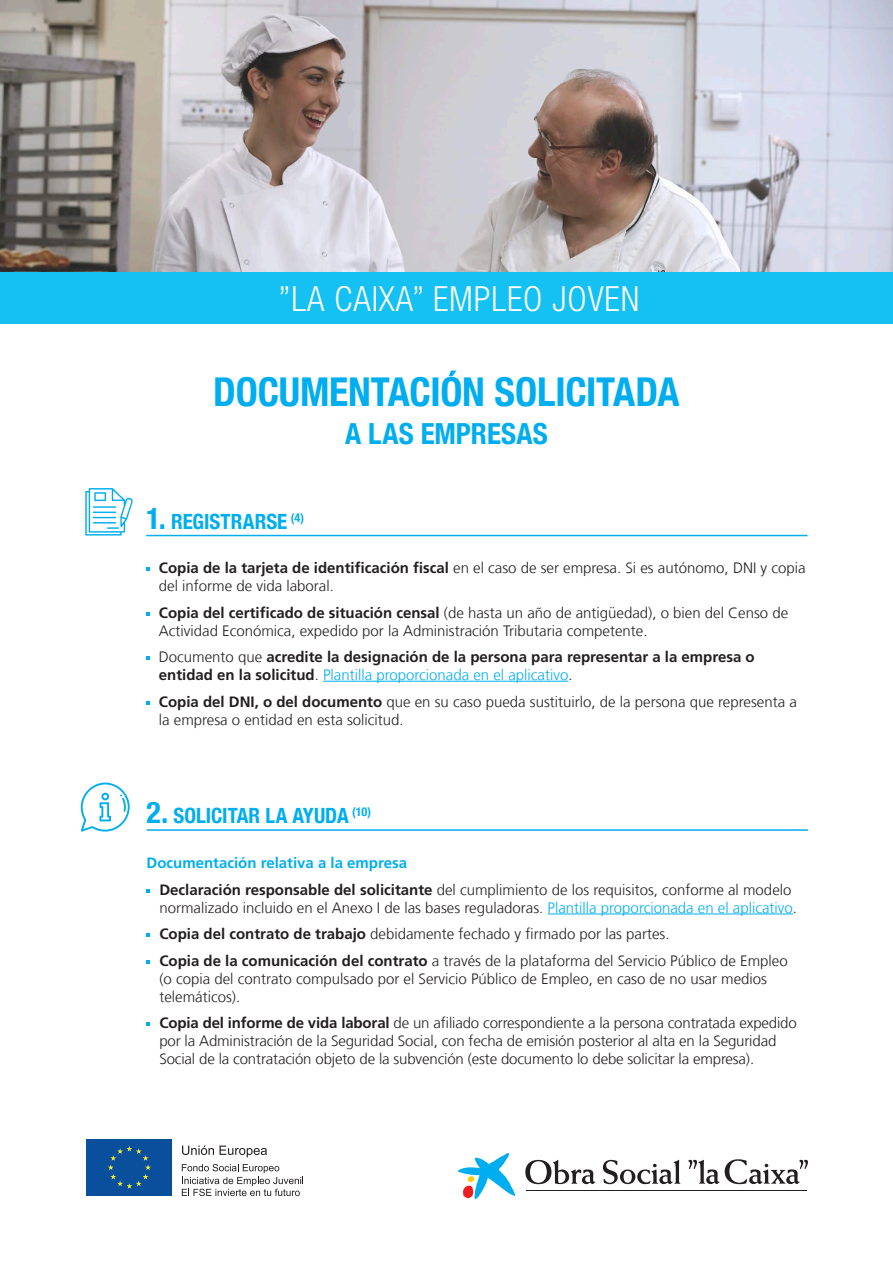
<style>
.page{position:relative;width:893px;height:1263px;background:#fff}
.page>*{position:absolute;margin:0;border:0;box-sizing:border-box;transform-origin:0 0}
.t1{font:700 condensed 39.75px "Helvetica Neue";letter-spacing:-.005em;color:#00aeef}
.INTRO{font:300 condensed 34.65px "Helvetica Neue";letter-spacing:.025em;color:#fff}
.t2{font:700 condensed 29.1px "Helvetica Neue";letter-spacing:.005em;color:#00aeef}
.t3{font:700 condensed 21px "Helvetica Neue";color:#00aeef}
.INTRO-2{font:300 15px/18px "La Caixa Frutiger";color:#231f20}
.INTRO-3{font:700 15px/18px "La Caixa Frutiger";color:#231f20}
.INTRO-4{font:700 15px "La Caixa Frutiger";color:#00aeef}
.s1{font-size:30px}
.s2{font-weight:700}
.s3{font-weight:300}
.s4{font-weight:300;color:#00aeef}
.s5{color:#00aeef}
</style>
<div class="page">
<img style="left:0;top:0;width:893px;height:272px">
<div style="left:0;top:272px;width:893px;height:51px;background:#15c0f2"></div>
<svg style="left:86px;top:1139px;width:1px;height:57px"></svg>
<div style="left:87px;top:1139px;width:85px;height:57px;background:#0a4f9c"></div>
<svg style="left:108px;top:1146px;width:43px;height:43px"></svg>
<svg style="left:182px;top:1145px;width:32px;height:10px"></svg>
<svg style="left:220px;top:1145px;width:47px;height:12px"></svg>
<svg style="left:182px;top:1164px;width:121px;height:32px"></svg>
<svg style="left:458px;top:1153px;width:57px;height:46px"></svg>
<hr style="left:526px;top:1190px;width:281px;height:1px;background:#231f20">
<svg style="left:688px;top:1159px;width:120px;height:25px"></svg>
<svg style="left:525px;top:1160px;width:70px;height:24px"></svg>
<svg style="left:603px;top:1160px;width:77px;height:24px"></svg>
<hr style="left:548px;top:913px;width:245px;height:1px;background:#00aeef">
<svg style="left:147px;top:889px;width:3px;height:4px"></svg>
<svg style="left:147px;top:933px;width:3px;height:4px"></svg>
<svg style="left:147px;top:960px;width:3px;height:4px"></svg>
<svg style="left:147px;top:1022px;width:3px;height:4px"></svg>
<svg style="left:81px;top:782px;width:49px;height:50px"></svg>
<hr style="left:147px;top:829px;width:661px;height:2px;background:#00aeef">
<hr style="left:323px;top:681px;width:245px;height:1px;background:#00aeef">
<svg style="left:146px;top:567px;width:4px;height:4px"></svg>
<svg style="left:146px;top:612px;width:4px;height:3px"></svg>
<svg style="left:146px;top:656px;width:4px;height:4px"></svg>
<svg style="left:146px;top:701px;width:4px;height:3px"></svg>
<svg style="left:85px;top:488px;width:48px;height:47px"></svg>
<hr style="left:146px;top:535px;width:661px;height:1px;background:#00aeef">
<p class="INTRO" style="left:279px;top:279px;width:362px">”LA CAIXA” EMPLEO JOVEN</p>
<p class="t1" style="left:213px;top:358px;width:468px">DOCUMENTACIÓN SOLICITADA</p>
<p class="t2" style="left:345px;top:409px;width:204px">A LAS EMPRESAS</p>
<p class="t3" style="left:146px;top:504px;width:159px"><span class="s1">1.</span> REGISTRARSE <sup>(4)</sup></p>
<p class="INTRO-2" style="left:159px;top:559px;width:648px"><span class="s2">Copia de la tarjeta de identificación fiscal</span> en el caso de ser empresa. Si es autónomo, DNI y copia del informe de vida laboral.</p>
<p class="INTRO-2" style="left:159px;top:603px;width:631px"><span class="s2">Copia del certificado de situación censal</span> (de hasta un año de antigüedad), o bien del Censo de<br>Actividad Económica, expedido por la Administración Tributaria competente.</p>
<p class="INTRO-3" style="left:159px;top:648px;width:597px"><span class="s3">Documento que</span> acredite la designación de la persona para representar a la empresa o entidad en la solicitud<span class="s3">.</span> <span class="s4">Plantilla proporcionada en el aplicativo</span><span class="s3">.</span></p>
<p class="INTRO-2" style="left:159px;top:692px;width:639px"><span class="s2">Copia del DNI, o del documento</span> que en su caso pueda sustituirlo, de la persona que representa a la empresa o entidad en esta solicitud.</p>
<p class="t3" style="left:147px;top:798px;width:226px"><span class="s1">2.</span> SOLICITAR LA AYUDA <sup>(10)</sup></p>
<p class="INTRO-4" style="left:147px;top:854px;width:262px">Documentación relativa a la empresa</p>
<p class="INTRO-2" style="left:159px;top:881px;width:639px"><span class="s2">Declaración responsable del solicitante</span> del cumplimiento de los requisitos, conforme al modelo normalizado incluido en el Anexo I de las bases reguladoras. <span class="s5">Plantilla proporcionada en el aplicativo</span>.</p>
<p class="INTRO-2" style="left:159px;top:925px;width:512px"><span class="s2">Copia del contrato de trabajo</span> debidamente fechado y firmado por las partes.</p>
<p class="INTRO-2" style="left:159px;top:952px;width:630px"><span class="s2">Copia de la comunicación del contrato</span> a través de la plataforma del Servicio Público de Empleo (o copia del contrato compulsado por el Servicio Público de Empleo, en caso de no usar medios telemáticos).</p>
<p class="INTRO-2" style="left:159px;top:1014px;width:639px"><span class="s2">Copia del informe de vida laboral</span> de un afiliado correspondiente a la persona contratada expedido por la Administración de la Seguridad Social, con fecha de emisión posterior al alta en la Seguridad<br>Social de la contratación objeto de la subvención (este documento lo debe solicitar la empresa).</p>
</div>
